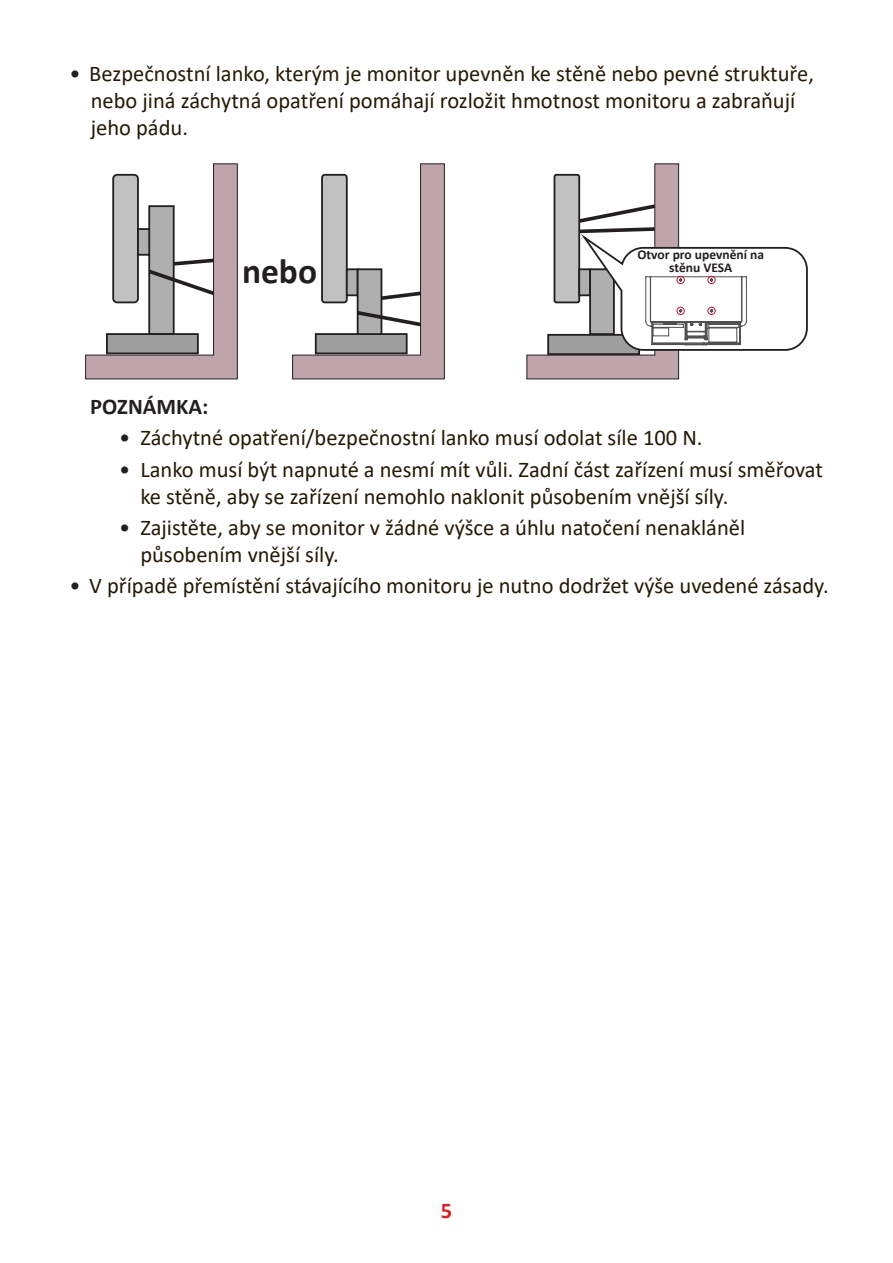
<style>
.page{position:relative;width:893px;height:1263px;background:#fff}
.page>*{position:absolute;margin:0;border:0;box-sizing:border-box;transform-origin:0 0}
.t1{font:700 35.55px "Calibri";color:#231f20}
.t2{font:22.5px/27px "Calibri";color:#251a05}
.t3{font:700 22.5px "Calibri";color:#231f20}
.t4{font:700 22.5px "Calibri";color:#d1232a}
.t5{font:700 13.5px/13.5px "Calibri";color:#231f20;text-align:center}
.s1{color:#231f20}
</style>
<div class="page">
<svg style="left:85px;top:163px;width:153px;height:216px"></svg>
<svg style="left:292px;top:163px;width:153px;height:216px"></svg>
<svg style="left:526px;top:163px;width:282px;height:216px"></svg>
<p class="t2" style="left:91px;top:59px;width:725px;text-indent:-21px"><span class="s1">•</span> Bezpečnostní lanko, kterým je monitor upevněn ke stěně nebo pevné struktuře, nebo jiná záchytná opatření pomáhají rozložit hmotnost monitoru a zabraňují jeho pádu.</p>
<h1 class="t1" style="left:242px;top:246px;width:77px">nebo</h1>
<p class="t5" style="left:637px;top:247px;width:128px">Otvor pro upevnění na stěnu VESA</p>
<p class="t3" style="left:90px;top:391px;width:120px">POZNÁMKA:</p>
<p class="t2" style="left:119px;top:424px;width:585px"><span class="s1">•</span> Záchytné opatření/bezpečnostní lanko musí odolat síle 100 N.</p>
<p class="t2" style="left:140px;top:455px;width:684px;text-indent:-21px"><span class="s1">•</span> Lanko musí být napnuté a nesmí mít vůli. Zadní část zařízení musí směřovat ke stěně, aby se zařízení nemohlo naklonit působením vnější síly.</p>
<p class="t2" style="left:140px;top:513px;width:606px;text-indent:-21px"><span class="s1">•</span> Zajistěte, aby se monitor v žádné výšce a úhlu natočení nenakláněl působením vnější síly.</p>
<p class="t2" style="left:70px;top:572px;width:761px"><span class="s1">•</span> V případě přemístění stávajícího monitoru je nutno dodržet výše uvedené zásady.</p>
<p class="t4" style="left:441px;top:1194px;width:13px">5</p>
</div>
